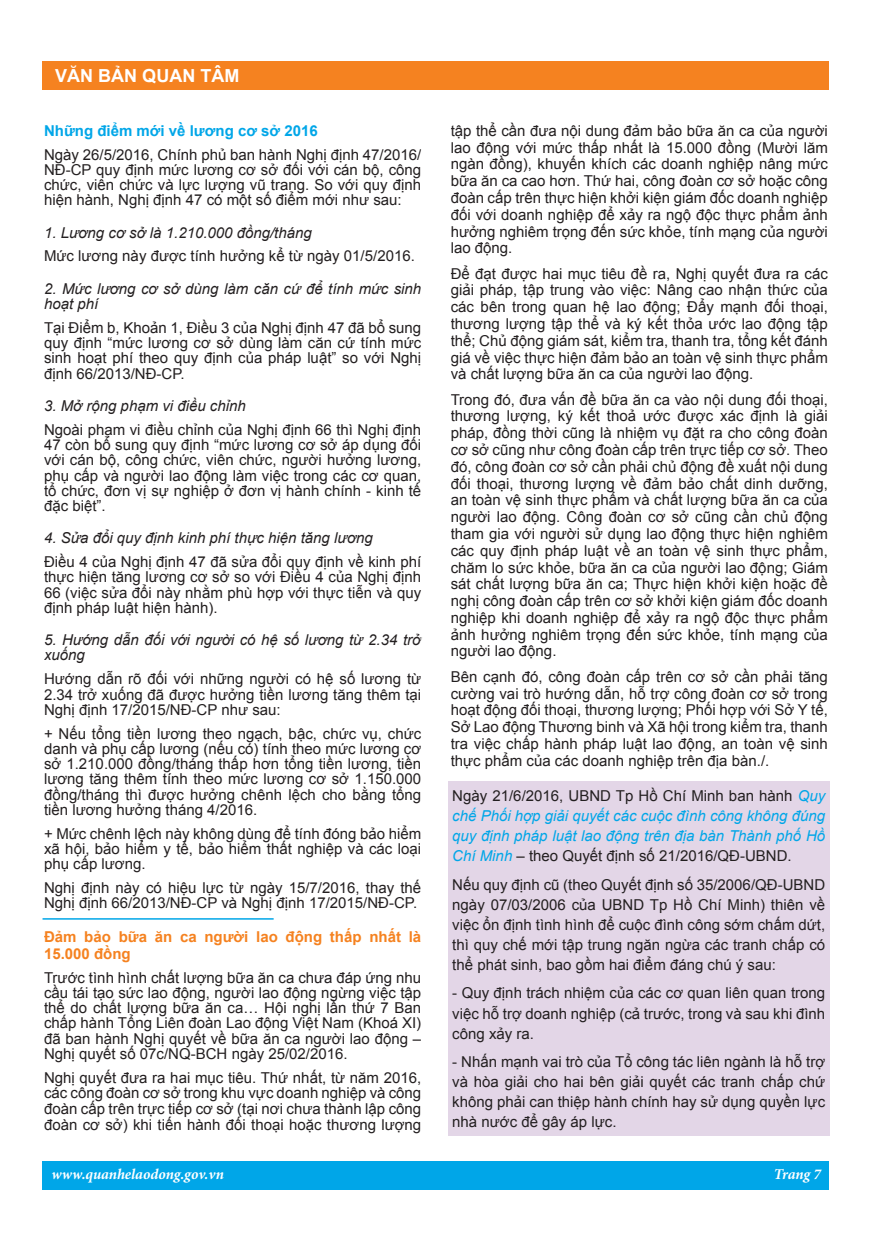
<style>
.page{position:relative;width:872px;height:1255px;background:#fff}
.page>*{position:absolute;margin:0;border:0;box-sizing:border-box;transform-origin:0 0}
.t1{font:700 18px "Arial";color:#fff}
.noi_dung{font:15px/16.8px "Arial";color:#231f20;text-align:justify}
.tit1{font:italic 15px/15.3px "Arial";color:#231f20}
.noi_dung-2{font:italic 15px/20.1px "Arial";color:#00a6e8;text-align:justify}
.tit1-2{font:700 15px/16.8px "Arial";color:#f58220}
.t2{font:italic 700 15px "Minion Pro";letter-spacing:-.005em;color:#fff}
.tit1-3{font:700 15px "Arial";color:#00a6e8}
.s1{font-style:normal;color:#231f20}
</style>
<div class="page">
<div style="left:43px;top:61px;width:786px;height:29px;background:#f58220"></div>
<div style="left:43px;top:1161px;width:786px;height:28px;background:#00a6e8"></div>
<div style="left:448px;top:781px;width:381px;height:354px;background:#e3d6e7"></div>
<hr style="left:43px;top:918px;width:231px;height:1px;background:#00a6e8">
<p class="t1" style="left:55px;top:64px;width:185px">VĂN BẢN QUAN TÂM</p>
<p class="tit1-3" style="left:44px;top:121px;width:275px">Những điểm mới về lương cơ sở 2016</p>
<p class="noi_dung" style="left:44px;top:147px;width:379px;line-height:15.3px">Ngày 26/5/2016, Chính phủ ban hành Nghị định 47/2016/ NĐ-CP quy định mức lương cơ sở đối với cán bộ, công chức, viên chức và lực lượng vũ trang. So với quy định hiện hành, Nghị định 47 có một số điểm mới như sau:</p>
<p class="tit1" style="left:44px;top:225px;width:269px">1. Lương cơ sở là 1.210.000 đồng/tháng</p>
<p class="noi_dung" style="left:44px;top:248px;width:372px">Mức lương này được tính hưởng kể từ ngày 01/5/2016.</p>
<p class="tit1" style="left:44px;top:281px;width:379px">2. Mức lương cơ sở dùng làm căn cứ để tính mức sinh hoạt phí</p>
<p class="noi_dung" style="left:44px;top:320px;width:379px;line-height:15.3px">Tại Điểm b, Khoản 1, Điều 3 của Nghị định 47 đã bổ sung quy định “mức lương cơ sở dùng làm căn cứ tính mức sinh hoạt phí theo quy định của pháp luật” so với Nghị định 66/2013/NĐ-CP.</p>
<p class="tit1" style="left:44px;top:398px;width:203px">3. Mở rộng phạm vi điều chỉnh</p>
<p class="noi_dung" style="left:44px;top:422px;width:379px;line-height:15.3px">Ngoài phạm vi điều chỉnh của Nghị định 66 thì Nghị định 47 còn bổ sung quy định “mức lương cơ sở áp dụng đối với cán bộ, công chức, viên chức, người hưởng lương, phụ cấp và người lao động làm việc trong các cơ quan, tổ chức, đơn vị sự nghiệp ở đơn vị hành chính - kinh tế đặc biệt”.</p>
<p class="tit1" style="left:44px;top:530px;width:330px">4. Sửa đổi quy định kinh phí thực hiện tăng lương</p>
<p class="noi_dung" style="left:44px;top:554px;width:379px;line-height:15.3px">Điều 4 của Nghị định 47 đã sửa đổi quy định về kinh phí thực hiện tăng lương cơ sở so với Điều 4 của Nghị định 66 (việc sửa đổi này nhằm phù hợp với thực tiễn và quy định pháp luật hiện hành).</p>
<p class="tit1" style="left:44px;top:632px;width:379px">5. Hướng dẫn đối với người có hệ số lương từ 2.34 trở xuống</p>
<p class="noi_dung" style="left:44px;top:671px;width:379px;line-height:15.3px">Hướng dẫn rõ đối với những người có hệ số lương từ 2.34 trở xuống đã được hưởng tiền lương tăng thêm tại Nghị định 17/2015/NĐ-CP như sau:</p>
<p class="noi_dung" style="left:44px;top:725px;width:379px;line-height:15.3px">+ Nếu tổng tiền lương theo ngạch, bậc, chức vụ, chức danh và phụ cấp lương (nếu có) tính theo mức lương cơ sở 1.210.000 đồng/tháng thấp hơn tổng tiền lương, tiền lương tăng thêm tính theo mức lương cơ sở 1.150.000 đồng/tháng thì được hưởng chênh lệch cho bằng tổng tiền lương hưởng tháng 4/2016.</p>
<p class="noi_dung" style="left:44px;top:826px;width:379px;line-height:15.3px">+ Mức chênh lệch này không dùng để tính đóng bảo hiểm xã hội, bảo hiểm y tế, bảo hiểm thất nghiệp và các loại phụ cấp lương.</p>
<p class="noi_dung" style="left:44px;top:880px;width:379px;line-height:15.3px">Nghị định này có hiệu lực từ ngày 15/7/2016, thay thế<br>Nghị định 66/2013/NĐ-CP và Nghị định 17/2015/NĐ-CP.</p>
<p class="tit1-2" style="left:44px;top:928px;width:379px">Đảm bảo bữa ăn ca người lao động thấp nhất là<br>15.000 đồng</p>
<p class="noi_dung" style="left:44px;top:969px;width:379px;line-height:15.3px">Trước tình hình chất lượng bữa ăn ca chưa đáp ứng nhu cầu tái tạo sức lao động, người lao động ngừng việc tập thể do chất lượng bữa ăn ca… Hội nghị lần thứ 7 Ban chấp hành Tổng Liên đoàn Lao động Việt Nam (Khoá XI) đã ban hành Nghị quyết về bữa ăn ca người lao động – Nghị quyết số 07c/NQ-BCH ngày 25/02/2016.</p>
<p class="noi_dung" style="left:44px;top:1069px;width:379px;line-height:15.8px">Nghị quyết đưa ra hai mục tiêu. Thứ nhất, từ năm 2016, các công đoàn cơ sở trong khu vực doanh nghiệp và công đoàn cấp trên trực tiếp cơ sở (tại nơi chưa thành lập công đoàn cơ sở) khi tiến hành đối thoại hoặc thương lượng</p>
<p class="noi_dung" style="left:451px;top:122px;width:379px">tập thể cần đưa nội dung đảm bảo bữa ăn ca của người lao động với mức thấp nhất là 15.000 đồng (Mười lăm ngàn đồng), khuyến khích các doanh nghiệp nâng mức bữa ăn ca cao hơn. Thứ hai, công đoàn cơ sở hoặc công đoàn cấp trên thực hiện khởi kiện giám đốc doanh nghiệp đối với doanh nghiệp để xảy ra ngộ độc thực phẩm ảnh hưởng nghiêm trọng đến sức khỏe, tính mạng của người lao động.</p>
<p class="noi_dung" style="left:451px;top:265px;width:379px">Để đạt được hai mục tiêu đề ra, Nghị quyết đưa ra các giải pháp, tập trung vào việc: Nâng cao nhận thức của các bên trong quan hệ lao động; Đẩy mạnh đối thoại, thương lượng tập thể và ký kết thỏa ước lao động tập thể; Chủ động giám sát, kiểm tra, thanh tra, tổng kết đánh giá về việc thực hiện đảm bảo an toàn vệ sinh thực phẩm và chất lượng bữa ăn ca của người lao động.</p>
<p class="noi_dung" style="left:451px;top:391px;width:379px">Trong đó, đưa vấn đề bữa ăn ca vào nội dung đối thoại, thương lượng, ký kết thoả ước được xác định là giải pháp, đồng thời cũng là nhiệm vụ đặt ra cho công đoàn cơ sở cũng như công đoàn cấp trên trực tiếp cơ sở. Theo đó, công đoàn cơ sở cần phải chủ động đề xuất nội dung đối thoại, thương lượng về đảm bảo chất dinh dưỡng, an toàn vệ sinh thực phẩm và chất lượng bữa ăn ca của người lao động. Công đoàn cơ sở cũng cần chủ động tham gia với người sử dụng lao động thực hiện nghiêm các quy định pháp luật về an toàn vệ sinh thực phẩm, chăm lo sức khỏe, bữa ăn ca của người lao động; Giám sát chất lượng bữa ăn ca; Thực hiện khởi kiện hoặc đề nghị công đoàn cấp trên cơ sở khởi kiện giám đốc doanh nghiệp khi doanh nghiệp để xảy ra ngộ độc thực phẩm ảnh hưởng nghiêm trọng đến sức khỏe, tính mạng của người lao động.</p>
<p class="noi_dung" style="left:451px;top:668px;width:379px">Bên cạnh đó, công đoàn cấp trên cơ sở cần phải tăng cường vai trò hướng dẫn, hỗ trợ công đoàn cơ sở trong hoạt động đối thoại, thương lượng; Phối hợp với Sở Y tế, Sở Lao động Thương binh và Xã hội trong kiểm tra, thanh tra việc chấp hành pháp luật lao động, an toàn vệ sinh thực phẩm của các doanh nghiệp trên địa bàn./.</p>
<p class="noi_dung-2" style="left:452px;top:785px;width:374px"><span class="s1">Ngày 21/6/2016, UBND Tp Hồ Chí Minh ban hành</span> Quy chế Phối hợp giải quyết các cuộc đình công không đúng quy định pháp luật lao động trên địa bàn Thành phố Hồ Chí Minh <span class="s1">– theo Quyết định số 21/2016/QĐ-UBND.</span></p>
<p class="noi_dung" style="left:452px;top:874px;width:374px;line-height:20.1px">Nếu quy định cũ (theo Quyết định số 35/2006/QĐ-UBND ngày 07/03/2006 của UBND Tp Hồ Chí Minh) thiên về việc ổn định tình hình để cuộc đình công sớm chấm dứt, thì quy chế mới tập trung ngăn ngừa các tranh chấp có thể phát sinh, bao gồm hai điểm đáng chú ý sau:</p>
<p class="noi_dung" style="left:452px;top:983px;width:374px;line-height:20.1px">- Quy định trách nhiệm của các cơ quan liên quan trong việc hỗ trợ doanh nghiệp (cả trước, trong và sau khi đình công xảy ra.</p>
<p class="noi_dung" style="left:452px;top:1051px;width:374px;line-height:20.1px">- Nhấn mạnh vai trò của Tổ công tác liên ngành là hỗ trợ và hòa giải cho hai bên giải quyết các tranh chấp chứ không phải can thiệp hành chính hay sử dụng quyền lực nhà nước để gây áp lực.</p>
<p class="t2" style="left:52px;top:1163px;width:174px">www.quanhelaodong.gov.vn</p>
<p class="t2" style="left:774px;top:1163px;width:49px">Trang 7</p>
</div>
